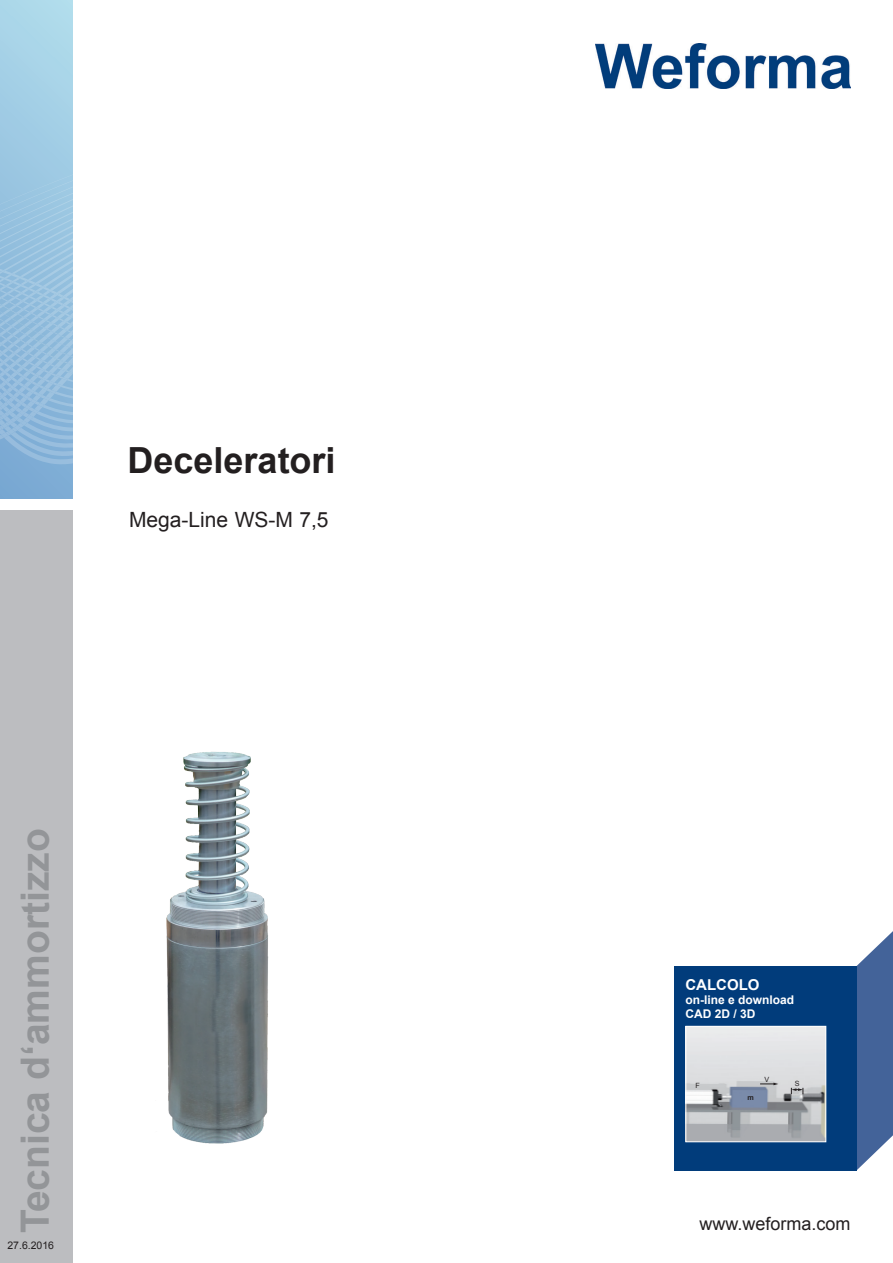
<style>
.page{position:relative;width:893px;height:1263px;background:#fff}
.page>*{position:absolute;margin:0;border:0;box-sizing:border-box;transform-origin:0 0}
.t1{font:700 39px "Arial";color:#939598}
.t2{font:700 36px "Arial";color:#231f20}
.t3{font:21px "Arial";color:#231f20}
.t4{font:18px "Arial";color:#231f20}
.t5{font:700 15px "Arial";color:#fff}
.t6{font:700 12px/14.4px "Arial";color:#fff}
.t7{font:10.5px "Arial";color:#231f20}
.t8{font:7.2px "Arial";color:#231f20}
.t9{font:700 7.2px "Arial";color:#231f20}
</style>
<div class="page">
<img style="left:595px;top:44px;width:255px;height:45px">
<svg style="left:0;top:0;width:72px;height:499px;background:#9ecbe3"></svg>
<svg style="left:0;top:107px;width:72px;height:360px;background:#96c0de"></svg>
<div style="left:0;top:510px;width:72px;height:753px;background:#bcbdc0"></div>
<svg style="left:856px;top:931px;width:37px;height:239px;background:#5c78a7"></svg>
<div style="left:674px;top:966px;width:182px;height:204px;background:#013c7b"></div>
<img style="left:687px;top:1028px;width:137px;height:112px">
<svg style="left:791px;top:1088px;width:13px;height:6px"></svg>
<svg style="left:760px;top:1083px;width:18px;height:2px"></svg>
<div style="left:685px;top:1026px;width:141px;height:116px;border:1px solid #fff"></div>
<img style="left:166px;top:751px;width:103px;height:393px">
<h2 class="t2" style="left:128px;top:436px;width:210px">Deceleratori</h2>
<h3 class="t3" style="left:129px;top:506px;width:201px">Mega-Line WS-M 7,5</h3>
<h1 class="t1" style="left:9px;top:1233px;width:406px;rotate:-90deg">Tecnica d‘ammortizzo</h1>
<p class="t7" style="left:7px;top:1239px;width:48px">27.6.2016</p>
<p class="t5" style="left:685px;top:974px;width:76px">CALCOLO</p>
<p class="t6" style="left:685px;top:993px;width:110px">on-line e download<br>CAD 2D / 3D</p>
<p class="t8" style="left:695px;top:1080px;width:6px">F</p>
<p class="t9" style="left:747px;top:1093px;width:8px">m</p>
<p class="t8" style="left:764px;top:1075px;width:6px">V</p>
<p class="t8" style="left:795px;top:1079px;width:6px">S</p>
<h3 class="t4" style="left:699px;top:1211px;width:153px">www.weforma.com</h3>
</div>
